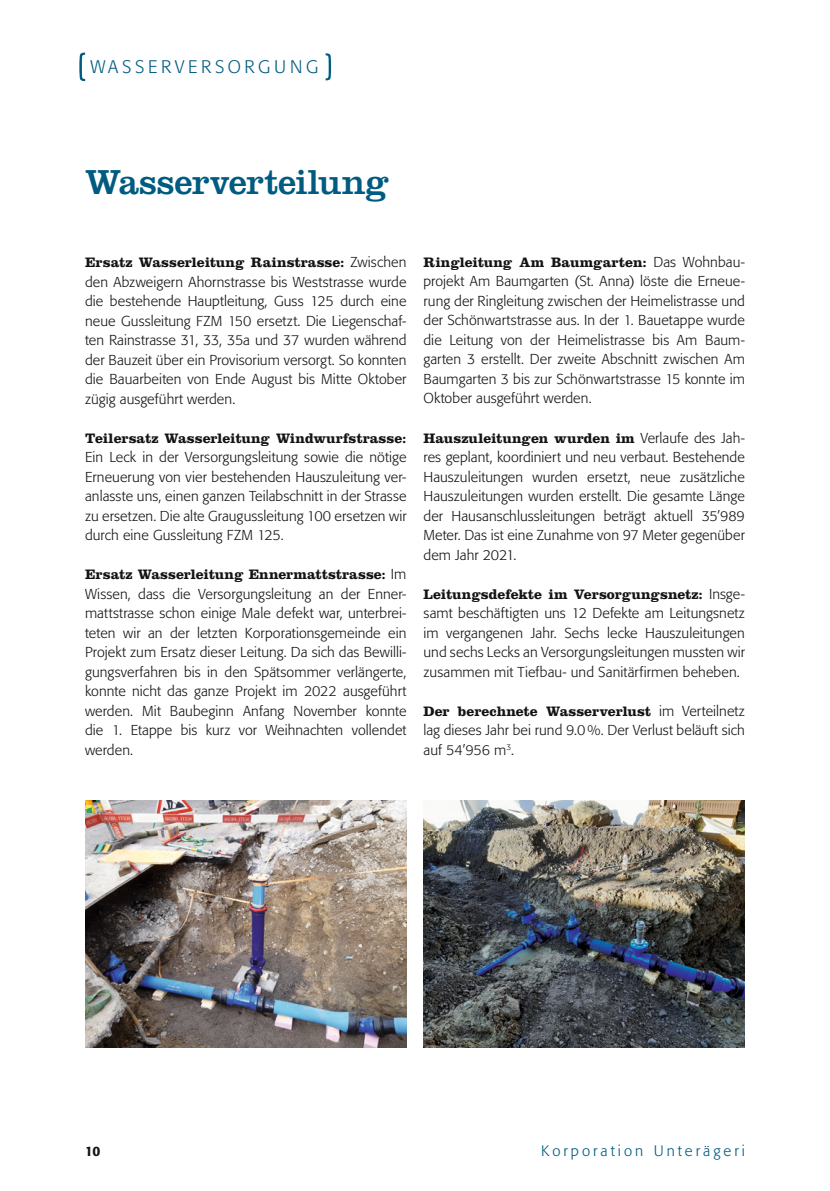
<style>
.page{position:relative;width:830px;height:1191px;background:#fff}
.page>*{position:absolute;margin:0;border:0;box-sizing:border-box;transform-origin:0 0}
.t1{font:36px "Clarendon LT Std";letter-spacing:-.005em;color:#005b81}
.t2{font:300 18px "Formata";letter-spacing:.2em;color:#005b81}
.t3{font:300 15px "Formata";letter-spacing:.2em;color:#005b81}
.t4{font:300 14.25px/19.5px "Formata";letter-spacing:.005em;color:#131413;text-align:justify}
.t5{font:700 14.25px "Clarendon LT Std";color:#131413}
.t6{font:500 13.5px "Formata";color:#131413}
.s1{font-family:"Formata";font-weight:300}
</style>
<div class="page">
<svg style="left:79px;top:53px;width:6px;height:28px"></svg>
<svg style="left:325px;top:53px;width:6px;height:27px"></svg>
<img style="left:85px;top:800px;width:321px;height:247px">
<img style="left:423px;top:800px;width:321px;height:247px">
<p class="t2" style="left:90px;top:56px;width:230px">WASSERVERSORGUNG</p>
<h1 class="t1" style="left:85px;top:161px;width:305px">Wasserverteilung</h1>
<p class="t5" style="left:85px;top:254px;width:323px">Ersatz Wasserleitung Rainstrasse: <span class="s1">Zwischen</span></p>
<p class="t4" style="left:85px;top:272px;width:323px">den Abzweigern Ahornstrasse bis Weststrasse wurde die bestehende Hauptleitung, Guss 125 durch eine neue Gussleitung FZM 150 ersetzt. Die Liegenschaf&shy;ten Rainstrasse 31, 33, 35a und 37 wurden während der Bauzeit über ein Provisorium versorgt. So konnten die Bauarbeiten von Ende August bis Mitte Oktober zügig ausgeführt werden.</p>
<p class="t5" style="left:85px;top:429px;width:323px">Teilersatz Wasserleitung Windwurfstrasse:</p>
<p class="t4" style="left:85px;top:447px;width:323px">Ein Leck in der Versorgungsleitung sowie die nötige Erneuerung von vier bestehenden Hauszuleitung ver&shy;anlasste uns, einen ganzen Teilabschnitt in der Strasse zu ersetzen. Die alte Graugussleitung 100 ersetzen wir durch eine Gussleitung FZM 125.</p>
<p class="t5" style="left:85px;top:566px;width:323px">Ersatz Wasserleitung Ennermattstrasse: <span class="s1">Im</span></p>
<p class="t4" style="left:85px;top:584px;width:323px">Wissen, dass die Versorgungsleitung an der Enner&shy;mattstrasse schon einige Male defekt war, unterbrei&shy;teten wir an der letzten Korporationsgemeinde ein Projekt zum Ersatz dieser Leitung. Da sich das Bewilli&shy;gungsverfahren bis in den Spätsommer verlängerte, konnte nicht das ganze Projekt im 2022 ausgeführt werden. Mit Baubeginn Anfang November konnte die 1. Etappe bis kurz vor Weihnachten vollendet werden.</p>
<p class="t5" style="left:423px;top:253px;width:323px">Ringleitung Am Baumgarten: <span class="s1">Das Wohnbau-</span></p>
<p class="t4" style="left:423px;top:272px;width:323px">projekt Am Baumgarten (St. Anna) löste die Erneue&shy;rung der Ringleitung zwischen der Heimelistrasse und der Schönwartstrasse aus. In der 1. Bauetappe wurde die Leitung von der Heimelistrasse bis Am Baum&shy;garten 3 erstellt. Der zweite Abschnitt zwischen Am Baumgarten 3 bis zur Schönwartstrasse 15 konnte im Oktober ausgeführt werden.</p>
<p class="t5" style="left:423px;top:429px;width:323px">Hauszuleitungen wurden im <span class="s1">Verlaufe des Jah-</span></p>
<p class="t4" style="left:423px;top:447px;width:323px">res geplant, koordiniert und neu verbaut. Bestehende Hauszuleitungen wurden ersetzt, neue zusätzliche Hauszuleitungen wurden erstellt. Die gesamte Länge der Hausanschlussleitungen beträgt aktuell 35’989<br>Meter. Das ist eine Zunahme von 97 Meter gegenüber dem Jahr 2021.</p>
<p class="t5" style="left:423px;top:585px;width:323px">Leitungsdefekte im Versorgungsnetz: <span class="s1">Insge-</span></p>
<p class="t4" style="left:423px;top:603px;width:323px">samt beschäftigten uns 12 Defekte am Leitungsnetz im vergangenen Jahr. Sechs lecke Hauszuleitungen und sechs Lecks an Versorgungsleitungen mussten wir zusammen mit Tiefbau- und Sanitärfirmen beheben.</p>
<p class="t5" style="left:423px;top:702px;width:323px">Der berechnete Wasserverlust <span class="s1">im Verteilnetz</span></p>
<p class="t4" style="left:423px;top:720px;width:323px">lag dieses Jahr bei rund 9.0%. Der Verlust beläuft sich auf 54’956 m<sup>3</sup>.</p>
<p class="t6" style="left:85px;top:1142px;width:17px">10</p>
<p class="t3" style="left:541px;top:1142px;width:205px">Korporation Unterägeri</p>
</div>
